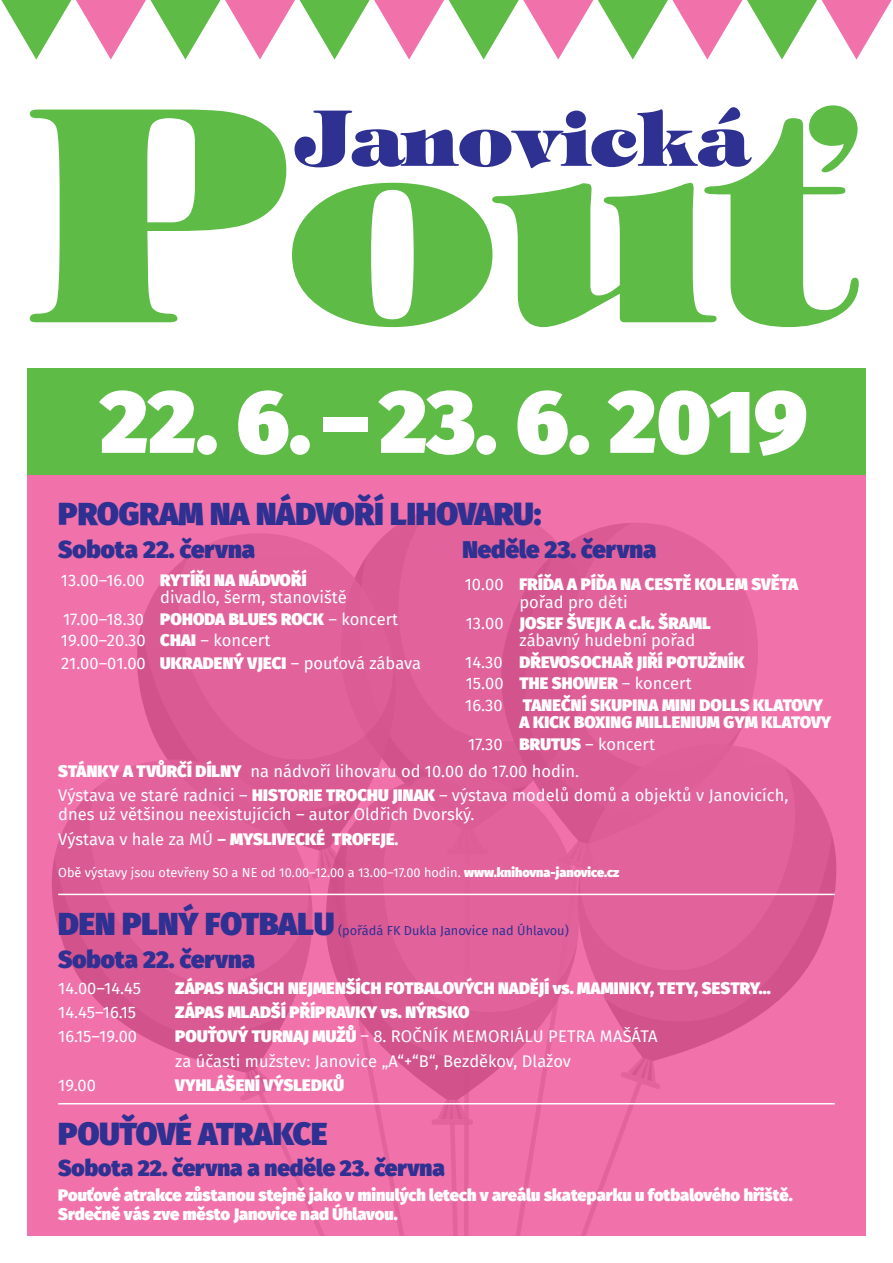
<style>
.page{position:relative;width:893px;height:1263px;background:#fff}
.page>*{position:absolute;margin:0;border:0;box-sizing:border-box;transform-origin:0 0}
.t1{font:297.52px "Timpani Heavy CE";color:#5dbb46}
.t2{font:900 89.18px "Fira Sans";color:#fff}
.t3{font:77.25px "Timpani Heavy CE";color:#2e3092}
.t4{font:900 31.5px "Fira Sans";color:#2e3092}
.t5{font:900 24px "Fira Sans";color:#2e3092}
.t6{font:900 22.5px "Fira Sans";color:#2e3092}
.t7{font:16.5px/24.1px "Fira Sans";color:#fff}
.t8{font:900 16.5px/21.5px "Fira Sans";letter-spacing:.01em;color:#fff}
.t9{font:12.75px "Fira Sans";color:#fff}
.t10{font:12.75px "Fira Sans";color:#2e3092}
.s1{font-weight:900}
.s2{font-weight:400}
.s3{font-weight:700}
</style>
<div class="page">
<div style="left:27px;top:469px;width:839px;height:767px;background:#f171ab"></div>
<div style="left:27px;top:368px;width:839px;height:107px;background:#5dbb46"></div>
<svg style="left:1px;top:0;width:891px;height:60px"></svg>
<svg style="left:388px;top:508px;width:146px;height:45px;fill:#e2629c"></svg>
<svg style="left:744px;top:590px;width:14px;height:132px;fill:#e3639d"></svg>
<svg style="left:501px;top:523px;width:243px;height:221px;fill:#e2629c"></svg>
<svg style="left:191px;top:533px;width:205px;height:22px;fill:#e3639d"></svg>
<svg style="left:142px;top:555px;width:98px;height:68px;fill:#e2629c"></svg>
<svg style="left:137px;top:623px;width:103px;height:136px;fill:#da5a94"></svg>
<svg style="left:99px;top:759px;width:141px;height:27px;fill:#e2629c"></svg>
<svg style="left:54px;top:786px;width:186px;height:71px;fill:#e2629c"></svg>
<svg style="left:52px;top:857px;width:188px;height:214px;fill:#e2629c"></svg>
<svg style="left:660px;top:744px;width:123px;height:22px;fill:#e2629c"></svg>
<svg style="left:660px;top:766px;width:172px;height:69px;fill:#e2629c"></svg>
<svg style="left:660px;top:835px;width:176px;height:224px;fill:#e2629c"></svg>
<svg style="left:240px;top:553px;width:420px;height:683px"></svg>
<svg style="left:326px;top:772px;width:253px;height:328px;fill:#da5a94"></svg>
<svg style="left:326px;top:778px;width:251px;height:322px;fill:#e2629c"></svg>
<svg style="left:326px;top:827px;width:187px;height:273px;fill:#e2629c"></svg>
<hr style="left:58px;top:894px;width:777px;height:1px;background:#fff">
<hr style="left:58px;top:1103px;width:777px;height:1px;background:#fff">
<h1 class="t1" style="left:35px;top:13px;width:812px">Pouť</h1>
<h3 class="t3" style="left:296px;top:86px;width:454px">Janovická</h3>
<h2 class="t2" style="left:100px;top:339px;width:709px">22. 6.–23. 6. 2019</h2>
<h3 class="t4" style="left:58px;top:485px;width:485px">PROGRAM NA NÁDVOŘÍ LIHOVARU:</h3>
<h3 class="t5" style="left:58px;top:527px;width:198px">Sobota 22. června</h3>
<p class="t7" style="left:160px;top:571px;width:188px;line-height:17.2px;text-indent:-99px">13.00–16.00 <span class="s1">RYTÍŘI NA NÁDVOŘÍ </span>divadlo, šerm, stanoviště</p>
<p class="t7" style="left:61px;top:608px;width:362px;line-height:21.9px">17.00–18.30 <span class="s1">POHODA BLUES ROCK</span> – koncert<br>19.00–20.30 <span class="s1">CHAI</span> – koncert<br>21.00–01.00 <span class="s1">UKRADENÝ VJECI</span> – pouťová zábava</p>
<h3 class="t5" style="left:462px;top:527px;width:196px">Neděle 23. června</h3>
<p class="t8" style="left:519px;top:574px;width:280px;line-height:17.2px;text-indent:-55px"><span class="s2">10.00</span> FRÍĎA A PÍĎA NA CESTĚ KOLEM SVĚTA <span class="s2">pořad pro děti</span></p>
<p class="t7" style="left:519px;top:614px;width:193px;line-height:17.2px;text-indent:-54px">13.00 <span class="s1">JOSEF ŠVEJK A c.k. ŠRAML </span>zábavný hudební pořad</p>
<p class="t8" style="left:465px;top:649px;width:359px"><span class="s2">14.30</span> DŘEVOSOCHAŘ JIŘÍ POTUŽNÍK<br><span class="s2">15.00</span> THE SHOWER <span class="s2">– koncert<br>16.30</span> TANEČNÍ SKUPINA MINI DOLLS KLATOVY</p>
<p class="t8" style="left:468px;top:710px;width:365px;text-indent:51px">A KICK BOXING MILLENIUM GYM KLATOVY<br><span class="s2">17.30</span> BRUTUS <span class="s2">– koncert</span></p>
<p class="t7" style="left:58px;top:758px;width:732px"><span class="s1">STÁNKY A TVŮRČÍ DÍLNY</span> na nádvoří lihovaru od 10.00 do 17.00 hodin.<br>Výstava ve staré radnici – <span class="s1">HISTORIE TROCHU JINAK</span> – výstava modelů domů a objektů v Janovicích,</p>
<p class="t7" style="left:58px;top:802px;width:418px">dnes už většinou neexistujících – autor Oldřich Dvorský.<br>Výstava v hale za MÚ <span class="s3">–</span> <span class="s1">MYSLIVECKÉ TROFEJE</span><span class="s3">.</span></p>
<p class="t9" style="left:58px;top:863px;width:563px">Obě výstavy jsou otevřeny SO a NE od 10.00–12.00 a 13.00–17.00 hodin. <span class="s1">www.knihovna-janovice.cz</span></p>
<h3 class="t4" style="left:58px;top:895px;width:277px">DEN PLNÝ FOTBALU</h3>
<p class="t10" style="left:338px;top:921px;width:232px">(pořádá FK Dukla Janovice nad Úhlavou)</p>
<h3 class="t5" style="left:58px;top:937px;width:198px">Sobota 22. června</h3>
<p class="t7" style="left:58px;top:976px;width:84px">14.00–14.45</p>
<p class="t8" style="left:175px;top:976px;width:597px">ZÁPAS NAŠICH NEJMENŠÍCH FOTBALOVÝCH NADĚJÍ vs. MAMINKY, TETY, SESTRY...</p>
<p class="t7" style="left:58px;top:1000px;width:80px">14.45–16.15</p>
<p class="t8" style="left:175px;top:1000px;width:296px">ZÁPAS MLADŠÍ PŘÍPRAVKY vs. NÝRSKO</p>
<p class="t7" style="left:58px;top:1024px;width:80px">16.15–19.00</p>
<p class="t7" style="left:175px;top:1024px;width:484px"><span class="s1">POUŤOVÝ TURNAJ MUŽŮ</span> – 8. ROČNÍK MEMORIÁLU PETRA MAŠÁTA za účasti mužstev: Janovice „A“+“B“, Bezděkov, Dlažov</p>
<p class="t7" style="left:58px;top:1072px;width:39px">19.00</p>
<p class="t8" style="left:175px;top:1072px;width:170px">VYHLÁŠENÍ VÝSLEDKŮ</p>
<h3 class="t4" style="left:58px;top:1105px;width:271px">POUŤOVÉ ATRAKCE</h3>
<h3 class="t6" style="left:58px;top:1148px;width:388px">Sobota 22. června a neděle 23. června</h3>
<p class="t8" style="left:58px;top:1183px;width:736px;line-height:19.8px">Pouťové atrakce zůstanou stejně jako v minulých letech v areálu skateparku u fotbalového hřiště.<br>Srdečně vás zve město Janovice nad Úhlavou.</p>
</div>
